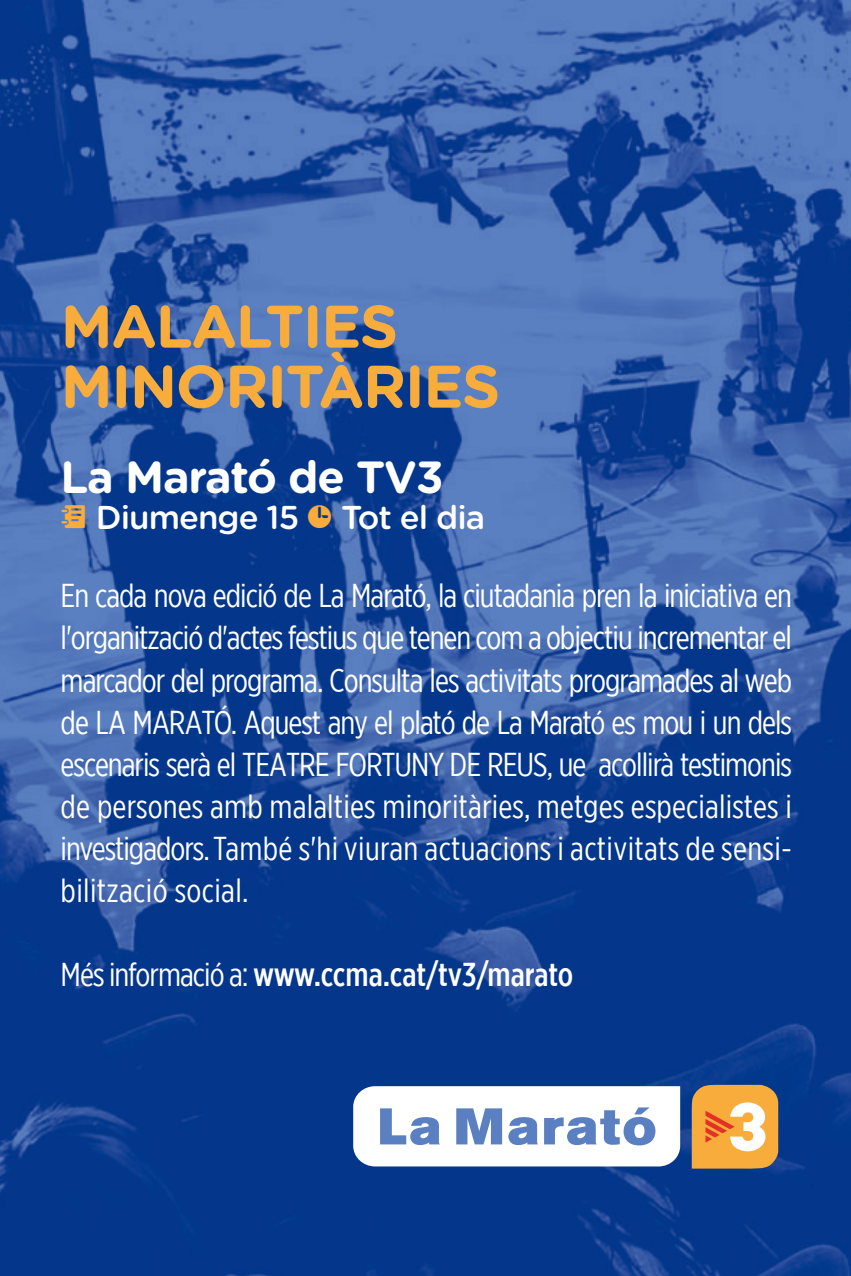
<style>
.page{position:relative;width:851px;height:1276px;background:#fff}
.page>*{position:absolute;margin:0;border:0;box-sizing:border-box;transform-origin:0 0}
.t1{font:700 60px/60px "Gotham Rounded";letter-spacing:-.025em;color:#f7ac3c}
.t2{font:700 45px "Gotham Rounded";letter-spacing:-.025em;color:#fff}
.t3{font:33px/42px "Gotham X Narrow";letter-spacing:.01em;color:#fff;text-align:justify}
.t4{font:500 33px "Gotham X Narrow";letter-spacing:-.005em;color:#fff}
.t5{font:500 33px "Gotham Rounded";letter-spacing:-.03em;color:#fff}
.s1{font-weight:400}
</style>
<div class="page">
<img style="left:0;top:0;width:850px;height:1276px">
<svg style="left:353px;top:1086px;width:327px;height:80px"></svg>
<svg style="left:691px;top:1084px;width:87px;height:85px;background:#eaab5a"></svg>
<h1 class="t1" style="left:61px;top:294px;width:441px">MALALTIES<br>MINORITÀRIES</h1>
<h2 class="t2" style="left:61px;top:444px;width:384px">La Marató de TV3</h2>
<p class="t5" style="left:61px;top:494px;width:426px"><sub>D</sub> Diumenge 15 <sub>c</sub> Tot el dia</p>
<p class="t3" style="left:61px;top:574px;width:732px">En cada nova edició de La Marató, la ciutadania pren la iniciativa en l'organització d'actes festius que tenen com a objectiu incrementar el marcador del programa. Consulta les activitats programades al web de LA MARATÓ. Aquest any el plató de La Marató es mou i un dels escenaris serà el TEATRE FORTUNY DE REUS, ue acollirà testimonis de persones amb malalties minoritàries, metges especialistes i investigadors. També s'hi viuran actuacions i activitats de sensi&shy;bilització social.</p>
<p class="t4" style="left:61px;top:954px;width:514px"><span class="s1">Més informació a:</span> www.ccma.cat/tv3/marato</p>
</div>
